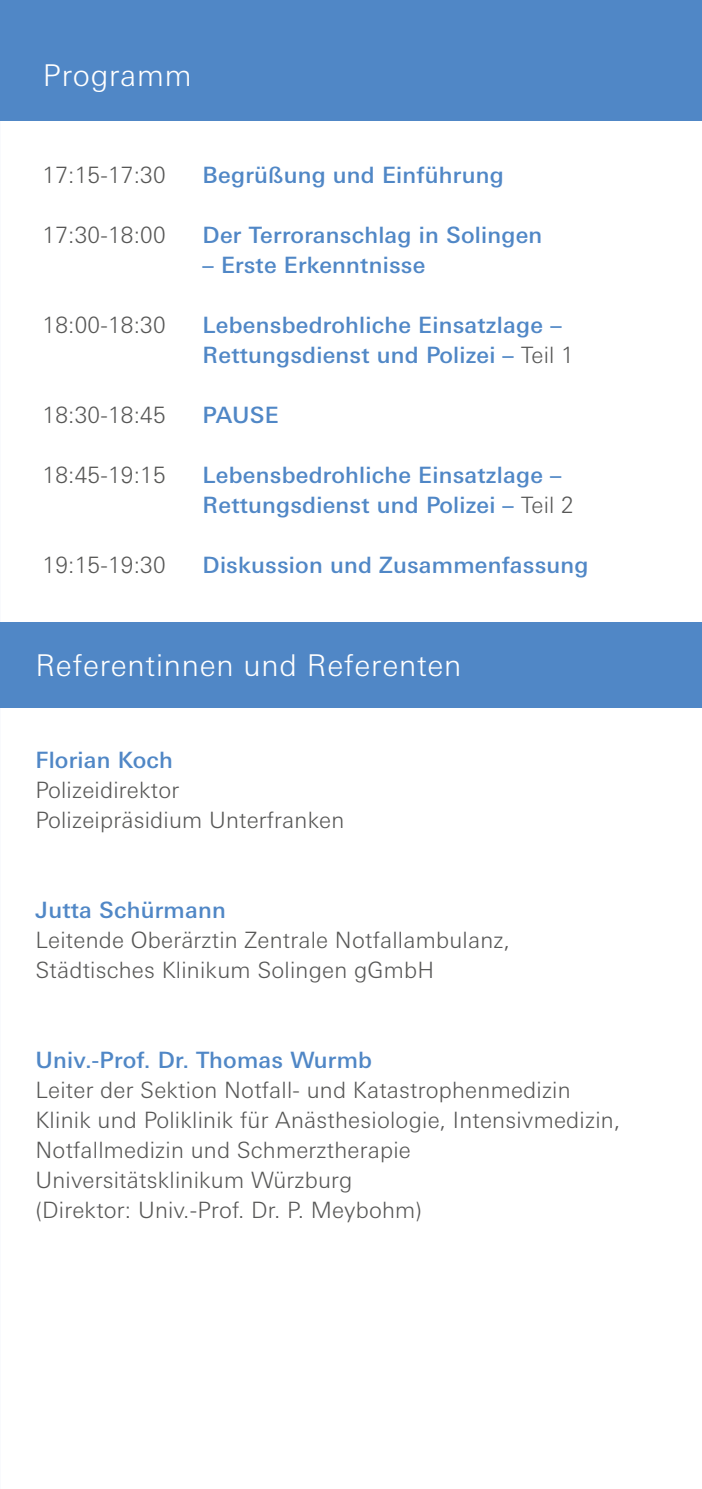
<style>
.page{position:relative;width:702px;height:1489px;background:#fff}
.page>*{position:absolute;margin:0;border:0;box-sizing:border-box;transform-origin:0 0}
.h2__Rubrikhead_weiß{font:300 30px "Univers Next Pro";letter-spacing:.025em;color:#fff}
.p__Body{font:300 22.5px/30px "Univers Next Pro";letter-spacing:.01em;color:#575756}
.p__Body-2{font:500 22.5px/30px "Univers Next Pro";letter-spacing:.01em;color:#5087c6}
.s1{font-weight:300;color:#575756}
.s2{font-weight:500;color:#5087c6}
</style>
<div class="page">
<div style="left:0;top:0;width:702px;height:120px;background:#5087c6"></div>
<div style="left:0;top:622px;width:702px;height:85px;background:#5087c6"></div>
<h2 class="h2__Rubrikhead_weiß" style="left:43px;top:58px;width:150px">Programm</h2>
<p class="p__Body" style="left:43px;top:159px;width:125px">17:15-17:30</p>
<p class="p__Body-2" style="left:203px;top:159px;width:302px">Begrüßung und Einführung</p>
<p class="p__Body" style="left:43px;top:219px;width:125px">17:30-18:00</p>
<p class="p__Body-2" style="left:203px;top:219px;width:341px">Der Terroranschlag in Solingen</p>
<p class="p__Body-2" style="left:203px;top:249px;width:224px">– Erste Erkenntnisse</p>
<p class="p__Body" style="left:43px;top:309px;width:125px">18:00-18:30</p>
<p class="p__Body-2" style="left:203px;top:309px;width:373px">Lebensbedrohliche Einsatzlage –<br>Rettungsdienst und Polizei – <span class="s1">Teil 1</span></p>
<p class="p__Body" style="left:43px;top:399px;width:125px">18:30-18:45</p>
<p class="p__Body-2" style="left:203px;top:399px;width:78px">PAUSE</p>
<p class="p__Body" style="left:43px;top:459px;width:125px">18:45-19:15</p>
<p class="p__Body-2" style="left:203px;top:459px;width:373px">Lebensbedrohliche Einsatzlage –<br>Rettungsdienst und Polizei – <span class="s1">Teil 2</span></p>
<p class="p__Body" style="left:43px;top:549px;width:125px">19:15-19:30</p>
<p class="p__Body-2" style="left:203px;top:549px;width:387px">Diskussion und Zusammenfassung</p>
<h1 class="h2__Rubrikhead_weiß" style="left:35px;top:648px;width:427px">Referentinnen und Referenten</h1>
<p class="p__Body" style="left:35px;top:744px;width:310px"><span class="s2">Florian Koch<br></span>Polizeidirektor<br>Polizeipräsidium Unterfranken</p>
<p class="p__Body" style="left:35px;top:894px;width:476px"><span class="s2">Jutta Schürmann<br></span>Leitende Oberärztin Zentrale Notfallambulanz,<br>Städtisches Klinikum Solingen gGmbH</p>
<p class="p__Body" style="left:35px;top:1044px;width:586px"><span class="s2">Univ.-Prof. Dr. Thomas Wurmb<br></span>Leiter der Sektion Notfall- und Katastrophenmedizin Klinik und Poliklinik für Anästhesiologie, Intensivmedizin, Notfallmedizin und Schmerztherapie Universitätsklinikum Würzburg<br>(Direktor: Univ.-Prof. Dr. P. Meybohm)</p>
</div>
